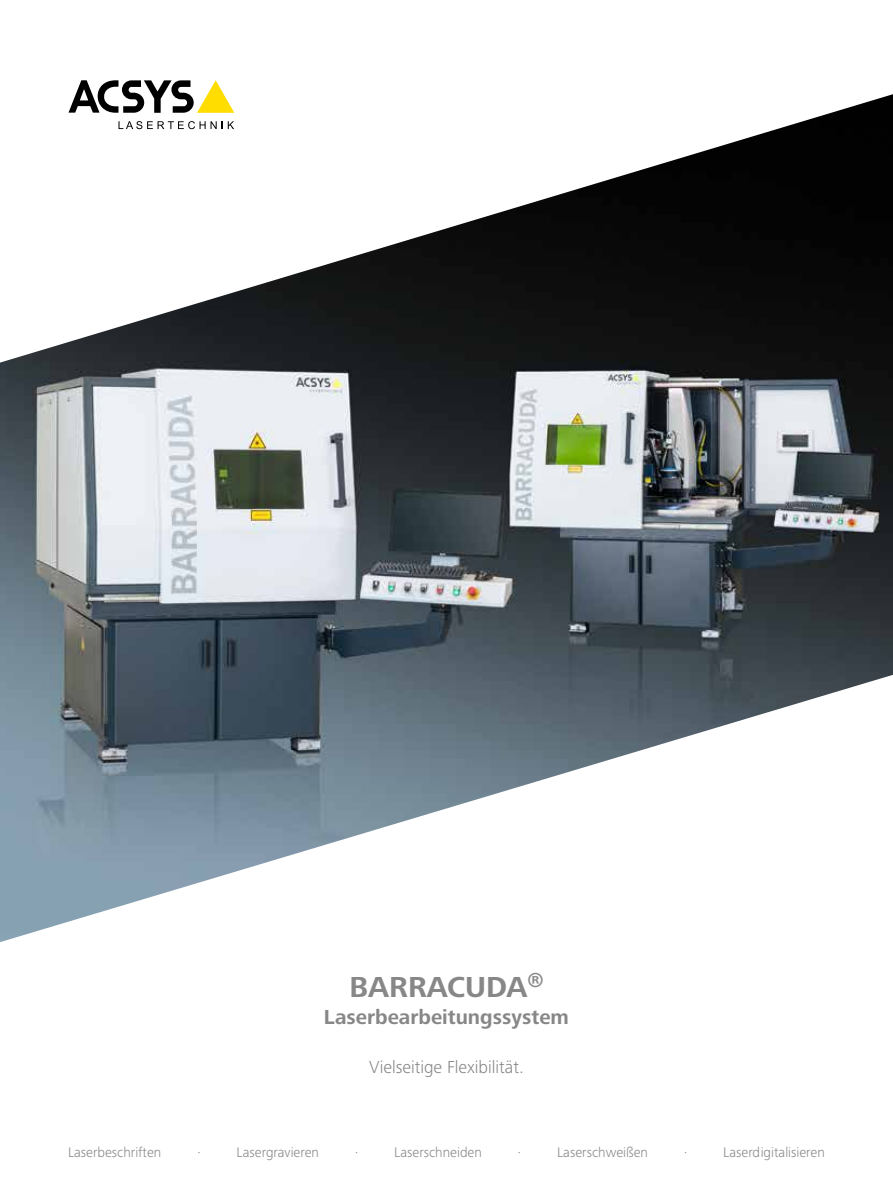
<style>
.page{position:relative;width:893px;height:1191px;background:#fff}
.page>*{position:absolute;margin:0;border:0;box-sizing:border-box;transform-origin:0 0}
.t1{font:700 30px "Frutiger Next Pro";color:#868786}
.t2{font:700 21px "Frutiger Next Pro";color:#868786}
.t3{font:300 18px "Frutiger Next Pro";color:#868786}
.t4{font:300 14.25px "Frutiger Next Pro";color:#868786}
</style>
<div class="page">
<img style="left:0;top:362px;width:893px;height:313px">
<svg style="left:0;top:675px;width:892px;height:267px"></svg>
<svg style="left:2px;top:94px;width:891px;height:268px"></svg>
<svg style="left:68px;top:80px;width:166px;height:33px"></svg>
<svg style="left:118px;top:121px;width:116px;height:8px"></svg>
<h1 class="t1" style="left:349px;top:969px;width:196px">BARRACUDA<sup>®</sup></h1>
<h2 class="t2" style="left:324px;top:1005px;width:247px">Laserbearbeitungssystem</h2>
<p class="t3" style="left:369px;top:1056px;width:156px">Vielseitige Flexibilität.</p>
<p class="t4" style="left:68px;top:1143px;width:95px">Laserbeschriften</p>
<p class="t4" style="left:197px;top:1143px;width:5px">∙</p>
<p class="t4" style="left:237px;top:1143px;width:84px">Lasergravieren</p>
<p class="t4" style="left:355px;top:1143px;width:5px">∙</p>
<p class="t4" style="left:394px;top:1143px;width:89px">Laserschneiden</p>
<p class="t4" style="left:518px;top:1143px;width:5px">∙</p>
<p class="t4" style="left:557px;top:1143px;width:92px">Laserschweißen</p>
<p class="t4" style="left:684px;top:1143px;width:5px">∙</p>
<p class="t4" style="left:723px;top:1143px;width:103px">Laserdigitalisieren</p>
</div>
